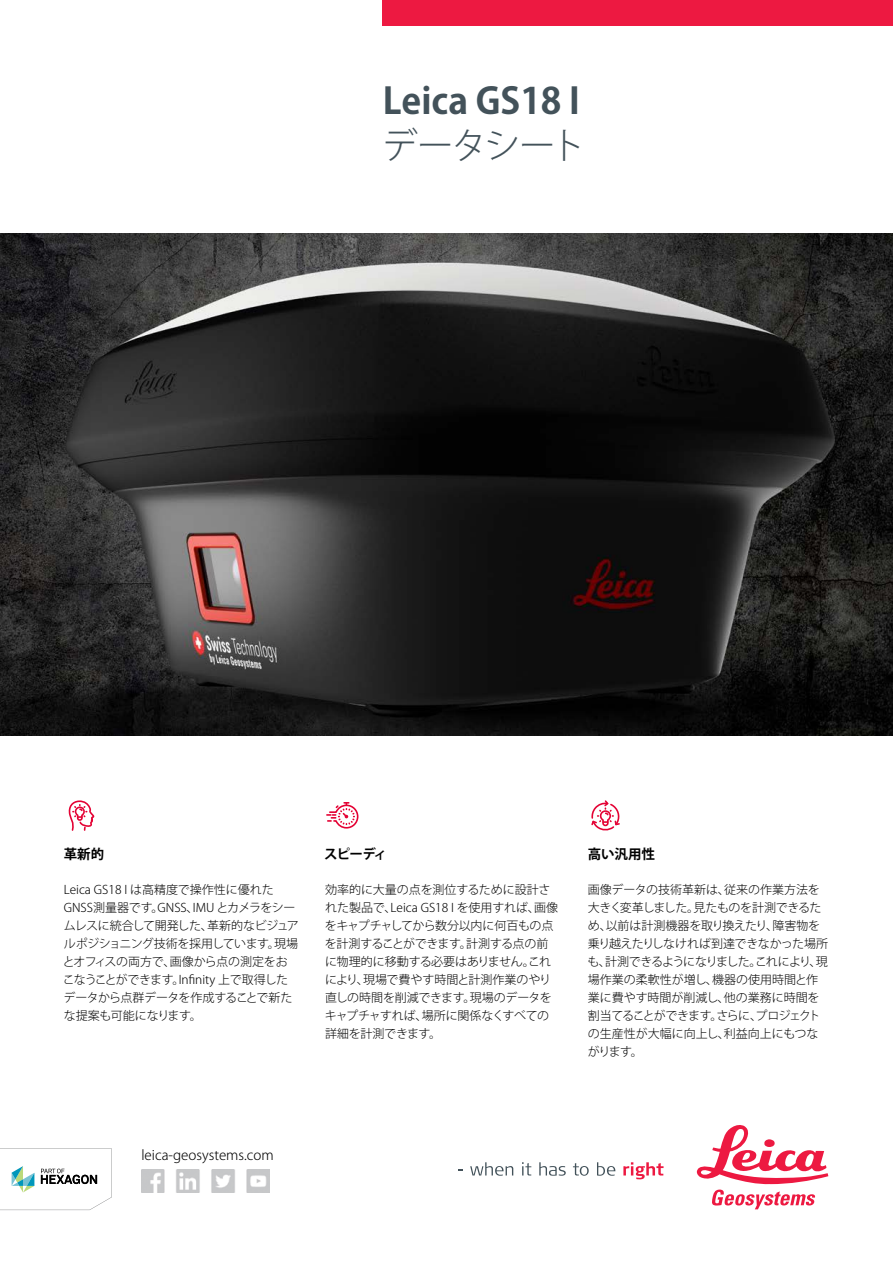
<style>
.page{position:relative;width:893px;height:1263px;background:#fff}
.page>*{position:absolute;margin:0;border:0;box-sizing:border-box;transform-origin:0 0}
.t1{font:700 36px "Koz Go Pro";color:#43525a}
.t2{font:300 36px "Koz Go Pro";letter-spacing:-.06em;color:#43525a}
.t3{font:300 13.5px "Koz Go Pro";color:#000}
.t4{font:700 13.5px "Koz Go Pro";letter-spacing:-.01em;color:#000}
.t5{font:300 12px/18px "Koz Go Pro";letter-spacing:-.02em;color:#000}
</style>
<div class="page">
<div style="left:383px;top:0;width:510px;height:26px;background:#ed1941"></div>
<img style="left:0;top:234px;width:893px;height:502px">
<svg style="left:470px;top:1162px;width:43px;height:14px"></svg>
<svg style="left:522px;top:1162px;width:9px;height:13px"></svg>
<svg style="left:539px;top:1162px;width:27px;height:14px"></svg>
<svg style="left:573px;top:1163px;width:16px;height:13px"></svg>
<svg style="left:597px;top:1162px;width:18px;height:14px"></svg>
<svg style="left:623px;top:1162px;width:40px;height:17px"></svg>
<svg style="left:697px;top:1125px;width:131px;height:84px"></svg>
<svg style="left:0;top:1148px;width:112px;height:62px"></svg>
<img style="left:142px;top:1170px;width:127px;height:23px">
<svg style="left:327px;top:802px;width:32px;height:27px"></svg>
<svg style="left:68px;top:800px;width:27px;height:31px"></svg>
<svg style="left:591px;top:800px;width:29px;height:31px"></svg>
<h1 class="t1" style="left:383px;top:78px;width:199px">Leica GS18 I</h1>
<h1 class="t2" style="left:382px;top:122px;width:206px">データシート</h1>
<p class="t4" style="left:64px;top:845px;width:42px">革新的</p>
<p class="t5" style="left:63px;top:881px;width:238px">Leica GS18 I は高精度で操作性に優れた<br>GNSS測量器です。GNSS、IMU とカメラをシームレスに統合して開発した、革新的なビジュアルポジショニング技術を採用しています。現場とオフィスの両方で、画像から点の測定をおこなうことができます。Infinity 上で取得したデータから点群データを作成することで新たな提案も可能になります。</p>
<p class="t4" style="left:324px;top:845px;width:64px">スピーディ</p>
<p class="t5" style="left:325px;top:881px;width:235px">効率的に大量の点を測位するために設計された製品で、Leica GS18 I を使用すれば、画像をキャプチャしてから数分以内に何百もの点を計測することができます。計測する点の前に物理的に移動する必要はありません。これにより、現場で費やす時間と計測作業のやり直しの時間を削減できます。現場のデータをキャプチャすれば、場所に関係なくすべての詳細を計測できます。</p>
<p class="t4" style="left:588px;top:845px;width:69px">高い汎用性</p>
<p class="t5" style="left:587px;top:881px;width:242px">画像データの技術革新は、従来の作業方法を大きく変革しました。見たものを計測できるため、以前は計測機器を取り換えたり、障害物を乗り越えたりしなければ到達できなかった場所も、計測できるようになりました。これにより、現場作業の柔軟性が増し、機器の使用時間と作業に費やす時間が削減し、他の業務に時間を割当てることができます。さらに、プロジェクトの生産性が大幅に向上し、利益向上にもつながります。</p>
<p class="t3" style="left:141px;top:1146px;width:134px">leica-geosystems.com</p>
</div>
